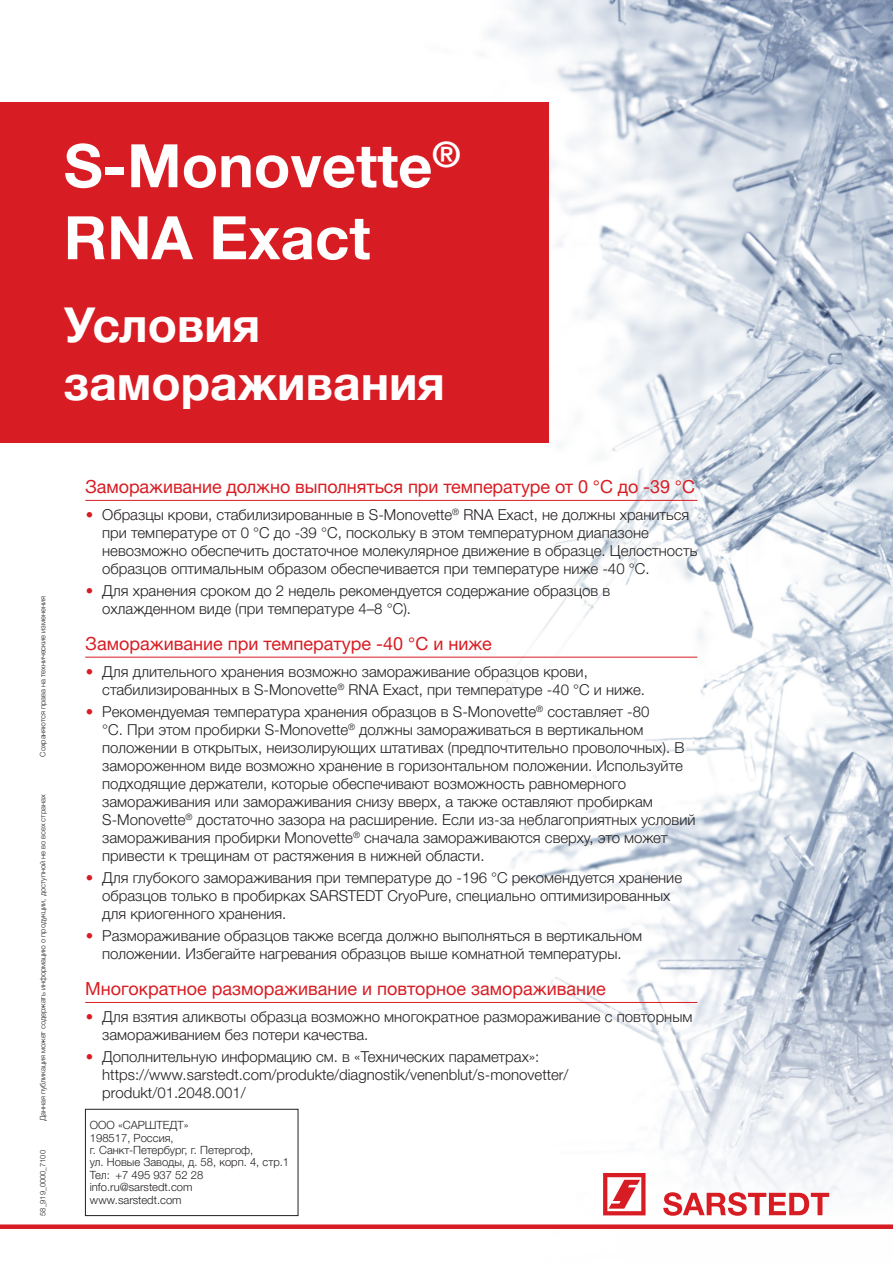
<style>
.page{position:relative;width:893px;height:1263px;background:#fff}
.page>*{position:absolute;margin:0;border:0;box-sizing:border-box;transform-origin:0 0}
.t1{font:700 60px/72px "Helvetica Neue LTW1 G";color:#fff}
.t2{font:700 48px/57.6px "Helvetica Neue LTW1 G";color:#fff}
.t3{font:18px "Helvetica Neue LTW1 G";color:#d81c23}
.t4{font:300 15px/18px "Helvetica Neue LTW1 G";color:#231f20}
.t5{font:300 11.25px/12.5px "Helvetica Neue LTW1 G";color:#231f20}
.t6{font:300 7.5px "Helvetica Neue LTW1 G";color:#231f20}
.s1{color:#d81c23}
</style>
<div class="page">
<img style="left:289px;top:0;width:604px;height:1217px">
<div style="left:0;top:1224px;width:893px;height:5px;background:#d81c23"></div>
<hr style="left:85px;top:500px;width:612px;height:1px;background:#d81c23">
<hr style="left:85px;top:657px;width:612px;height:1px;background:#d81c23">
<hr style="left:85px;top:1002px;width:612px;height:1px;background:#d81c23">
<div style="left:85px;top:1109px;width:213px;height:107px;border:1px solid #231f20"></div>
<div style="left:0;top:102px;width:549px;height:340px;background:#d81c23"></div>
<svg style="left:603px;top:1173px;width:42px;height:42px"></svg>
<svg style="left:663px;top:1192px;width:166px;height:24px"></svg>
<h1 class="t1" style="left:64px;top:129px;width:398px">S-Monovette<sup>®<br></sup>RNA Exact</h1>
<h2 class="t2" style="left:64px;top:296px;width:383px">Условия замораживания</h2>
<p class="t6" style="left:38px;top:757px;width:162px;rotate:-90deg">Сохраняются права на технические изменения</p>
<p class="t6" style="left:38px;top:1121px;width:328px;rotate:-90deg">Данная публикация может содержать информацию о продукции, доступной не во всех странах</p>
<p class="t6" style="left:38px;top:1216px;width:67px;rotate:-90deg">58_919_0000_7100</p>
<p class="t3" style="left:85px;top:476px;width:611px">Замораживание должно выполняться при температуре от 0 °C до -39 °C</p>
<p class="t4" style="left:102px;top:505px;width:597px;text-indent:-16px"><span class="s1">•</span> Образцы крови, стабилизированные в S-Monovette<sup>®</sup> RNA Exact, не должны храниться при температуре от 0 °C до -39 °C, поскольку в этом температурном диапазоне невозможно обеспечить достаточное молекулярное движение в образце. Целостность образцов оптимальным образом обеспечивается при температуре ниже -40 °C.</p>
<p class="t4" style="left:102px;top:582px;width:509px;text-indent:-16px"><span class="s1">•</span> Для хранения сроком до 2 недель рекомендуется содержание образцов в охлажденном виде (при температуре 4–8 °C).</p>
<p class="t3" style="left:85px;top:633px;width:408px">Замораживание при температуре -40 °C и ниже</p>
<p class="t4" style="left:102px;top:662px;width:544px;text-indent:-16px"><span class="s1">•</span> Для длительного хранения возможно замораживание образцов крови, стабилизированных в S-Monovette<sup>®</sup> RNA Exact, при температуре -40 °C и ниже.</p>
<p class="t4" style="left:102px;top:702px;width:595px;text-indent:-16px"><span class="s1">•</span> Рекомендуемая температура хранения образцов в S-Monovette<sup>®</sup> составляет -80<br>°C. При этом пробирки S-Monovette<sup>®</sup> должны замораживаться в вертикальном положении в открытых, неизолирующих штативах (предпочтительно проволочных). В замороженном виде возможно хранение в горизонтальном положении. Используйте подходящие держатели, которые обеспечивают возможность равномерного замораживания или замораживания снизу вверх, а также оставляют пробиркам S-Monovette<sup>®</sup> достаточно зазора на расширение. Если из-за неблагоприятных условий замораживания пробирки Monovette<sup>®</sup> сначала замораживаются сверху, это может привести к трещинам от растяжения в нижней области.</p>
<p class="t4" style="left:102px;top:869px;width:581px;text-indent:-16px"><span class="s1">•</span> Для глубокого замораживания при температуре до -196 °C рекомендуется хранение образцов только в пробирках SARSTEDT CryoPure, специально оптимизированных для криогенного хранения.</p>
<p class="t4" style="left:86px;top:927px;width:558px;text-align:center"><span class="s1">•</span> Размораживание образцов также всегда должно выполняться в вертикальном положении. Избегайте нагревания образцов выше комнатной температуры.</p>
<p class="t3" style="left:85px;top:978px;width:522px">Многократное размораживание и повторное замораживание</p>
<p class="t4" style="left:102px;top:1007px;width:592px;text-indent:-16px"><span class="s1">•</span> Для взятия аликвоты образца возможно многократное размораживание с повторным замораживанием без потери качества.</p>
<p class="t4" style="left:102px;top:1048px;width:468px;text-indent:-16px"><span class="s1">•</span> Дополнительную информацию см. в «Технических параметрах»: https://www.sarstedt.com/produkte/diagnostik/venenblut/s-monovetter/ produkt/01.2048.001/</p>
<p class="t5" style="left:90px;top:1119px;width:201px">ООО «САРШТЕДТ»<br>198517, Россия,<br>г. Санкт-Петербург, г. Петергоф,<br>ул. Новые Заводы, д. 58, корп. 4, стр.1<br>Тел: +7 495 937 52 28 info.ru@sarstedt.com<br>www.sarstedt.com</p>
</div>
